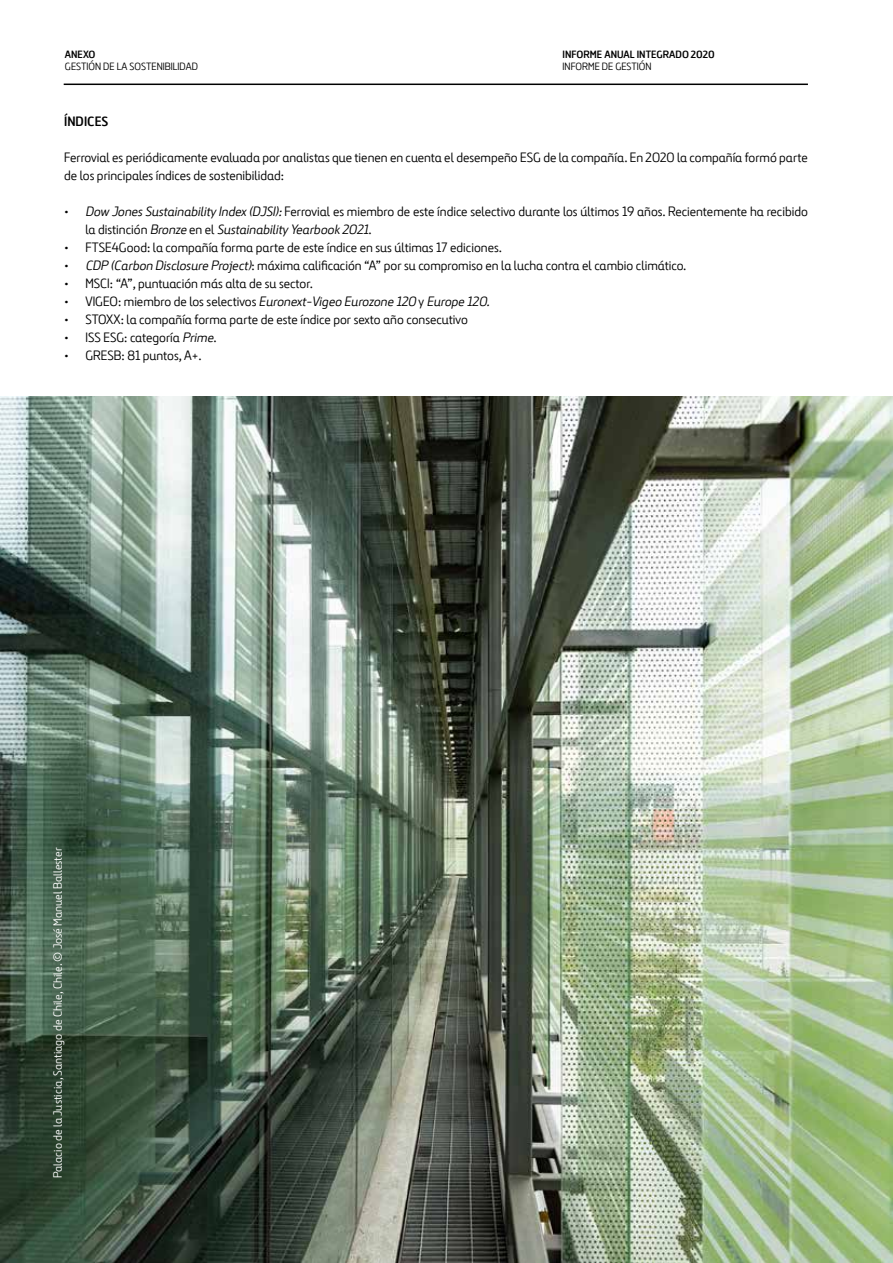
<style>
.page{position:relative;width:893px;height:1263px;background:#fff}
.page>*{position:absolute;margin:0;border:0;box-sizing:border-box;transform-origin:0 0}
.t1{font:13.5px/18px "Ferrovial New";color:#000}
.t2{font:italic 13.5px "Ferrovial New";color:#000}
.t3{font:700 13.5px "Ferrovial New";color:#000}
.t4{font:12px "Ferrovial New";color:#fff}
.t5{font:10.5px "Ferrovial New";color:#000}
.t6{font:700 10.5px "Ferrovial New";color:#000}
.s1{font-style:italic}
.s2{font-style:normal}
</style>
<div class="page">
<hr style="left:64px;top:84px;width:744px;height:1px;background:#000">
<img style="left:0;top:396px;width:893px;height:867px">
<p class="t6" style="left:65px;top:47px;width:32px">ANEXO</p>
<p class="t5" style="left:65px;top:60px;width:134px">GESTIÓN DE LA SOSTENIBILIDAD</p>
<p class="t6" style="left:563px;top:47px;width:154px">INFORME ANUAL INTEGRADO 2020</p>
<p class="t5" style="left:563px;top:60px;width:90px">INFORME DE GESTIÓN</p>
<p class="t3" style="left:64px;top:113px;width:46px">ÍNDICES</p>
<p class="t1" style="left:64px;top:148px;width:745px">Ferrovial es periódicamente evaluada por analistas que tienen en cuenta el desempeño ESG de la compañía. En 2020 la compañía formó parte de los principales índices de sostenibilidad:</p>
<p class="t1" style="left:85px;top:202px;width:724px;text-indent:-21px">• <span class="s1">Dow JonesSustainability Index(DJSI):</span>Ferrovial es miembro de este índice selectivo durante los últimos 19 años. Recientemente ha recibido l a d i s t i n c i ó n <span class="s1">Bronze</span> e n e l <span class="s1">Sustainability Yearbook 2021</span>.</p>
<p class="t1" style="left:64px;top:238px;width:439px">• FTSE4Good: la compañía forma parte de este índice en sus últimas 17 ediciones.</p>
<p class="t1" style="left:64px;top:256px;width:624px">• <span class="s1">CDP (Carbon Disclosure Project)</span>: máxima calificación “A” por su compromiso en la lucha contra el cambio climático.</p>
<p class="t1" style="left:64px;top:274px;width:251px">• MSCI: “A”, puntuación más alta de su sector.</p>
<p class="t2" style="left:64px;top:293px;width:430px"><span class="s2">• V I G E O : m i e m b ro d e lo s s e le ct i vo s</span> Euronext-Vigeo Eurozone 120 <span class="s2">y</span> Europe 120.</p>
<p class="t1" style="left:64px;top:310px;width:405px">• STOXX: la compañía forma parte de este índice por sexto año consecutivo</p>
<p class="t1" style="left:64px;top:328px;width:154px">• ISS ESG: categoría <span class="s1">Prime</span>.</p>
<p class="t1" style="left:64px;top:346px;width:139px">• GRESB: 81 puntos, A+.</p>
<p class="t4" style="left:50px;top:1178px;width:332px;rotate:-90deg">Palacio de la Justicia, Santiago de Chile, Chile. © José Manuel Ballester</p>
</div>
